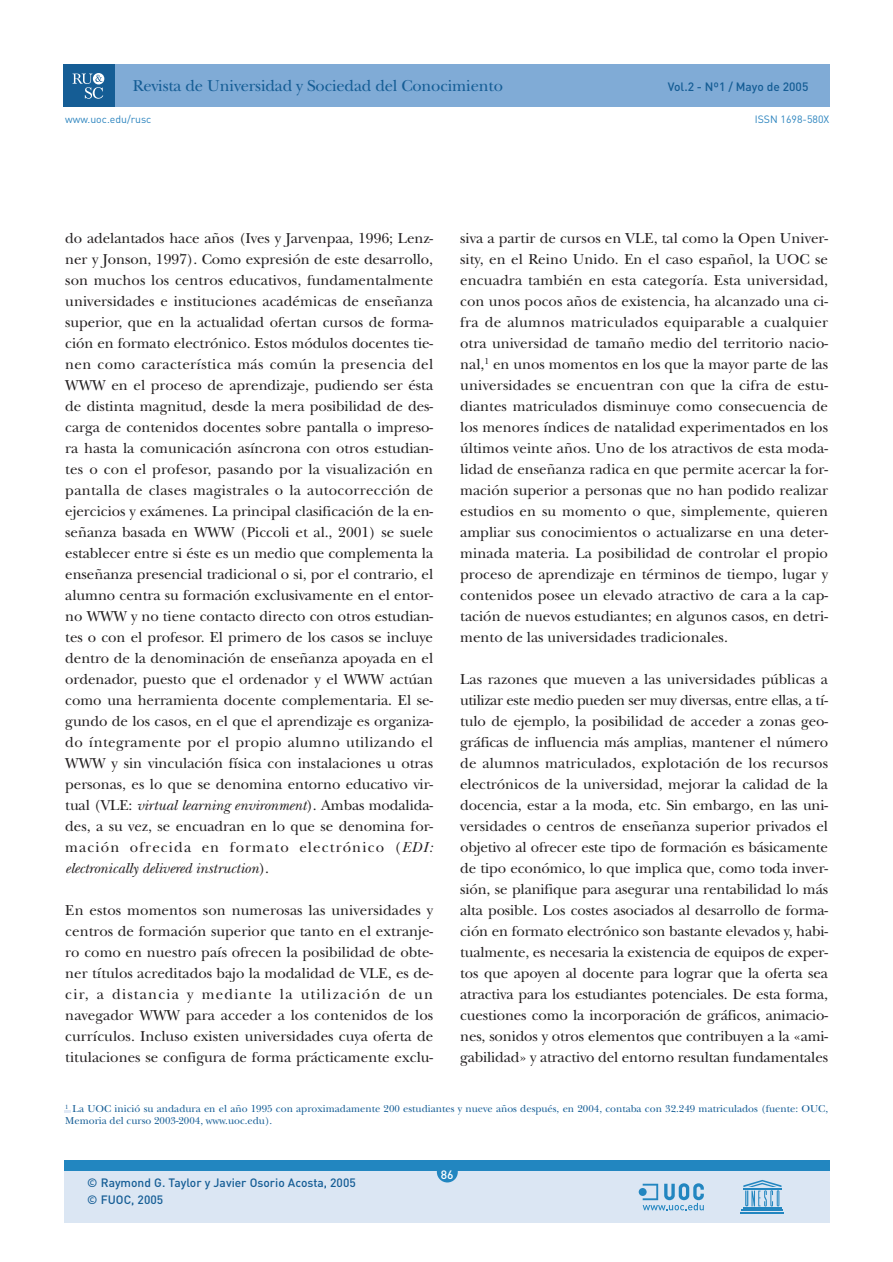
<style>
.page{position:relative;width:893px;height:1262px;background:#fff}
.page>*{position:absolute;margin:0;border:0;box-sizing:border-box;transform-origin:0 0}
.t1{font:16.5px "New Baskerville";letter-spacing:-.01em;color:#155d95}
.t2{font:15px/21px "New Baskerville";color:#231f20;text-align:justify}
.t3{font:500 12px/16.2px "DIN";color:#155d95}
.t4{font:500 12px "DIN";color:#fff}
.t5{font:10.5px/12px "New Baskerville";color:#155d95}
.t6{font:10.5px "DIN";color:#2a83be}
.s1{font-style:italic}
</style>
<div class="page">
<div style="left:85px;top:64px;width:744px;height:43px;background:#80abd6"></div>
<div style="left:64px;top:64px;width:51px;height:43px;background:#155d95"></div>
<svg style="left:72px;top:73px;width:32px;height:26px"></svg>
<div style="left:64px;top:1160px;width:765px;height:11px;background:#2286c0"></div>
<div style="left:64px;top:1171px;width:765px;height:51px;background:#dbe6f3"></div>
<hr style="left:743px;top:1207px;width:38px;height:1px;background:#2286c0">
<hr style="left:741px;top:1209px;width:42px;height:2px;background:#2286c0">
<hr style="left:740px;top:1212px;width:44px;height:1px;background:#2286c0">
<svg style="left:743px;top:1180px;width:38px;height:26px"></svg>
<div style="left:437px;top:1161px;width:21px;height:21px;background:#2286c0;border-radius:50%"></div>
<svg style="left:638px;top:1183px;width:65px;height:27px"></svg>
<svg style="left:64px;top:1110px;width:7px;height:3px"></svg>
<p class="t1" style="left:133px;top:80px;width:372px">Revista de Universidad y Sociedad del Conocimiento</p>
<p class="t3" style="left:668px;top:80px;width:142px">Vol.2 - Nº1 / Mayo de 2005</p>
<p class="t6" style="left:65px;top:116px;width:88px">www.uoc.edu/rusc</p>
<p class="t6" style="left:755px;top:116px;width:76px">ISSN 1698-580X</p>
<p class="t2" style="left:65px;top:229px;width:369px">do adelantados hace años (Ives y Jarvenpaa, 1996; Lenz&shy;ner y Jonson, 1997). Como expresión de este desarrollo, son muchos los centros educativos, fundamentalmente universidades e instituciones académicas de enseñanza superior, que en la actualidad ofertan cursos de forma&shy;ción en formato electrónico. Estos módulos docentes tie&shy;nen como característica más común la presencia del WWW en el proceso de aprendizaje, pudiendo ser ésta de distinta magnitud, desde la mera posibilidad de des&shy;carga de contenidos docentes sobre pantalla o impreso&shy;ra hasta la comunicación asíncrona con otros estudian&shy;tes o con el profesor, pasando por la visualización en pantalla de clases magistrales o la autocorrección de ejercicios y exámenes. La principal clasificación de la en&shy;señanza basada en WWW (Piccoli et al., 2001) se suele establecer entre si éste es un medio que complementa la enseñanza presencial tradicional o si, por el contrario, el alumno centra su formación exclusivamente en el entor&shy;no WWW y no tiene contacto directo con otros estudian&shy;tes o con el profesor. El primero de los casos se incluye dentro de la denominación de enseñanza apoyada en el ordenador, puesto que el ordenador y el WWW actúan como una herramienta docente complementaria. El se&shy;gundo de los casos, en el que el aprendizaje es organiza&shy;do íntegramente por el propio alumno utilizando el WWW y sin vinculación física con instalaciones u otras personas, es lo que se denomina entorno educativo vir&shy;tual (VLE: <span class="s1">virtual learning environment</span>). Ambas modalida&shy;des, a su vez, se encuadran en lo que se denomina for&shy;mación ofrecida en formato electrónico (<span class="s1">EDI: electronically delivered instruction</span>).</p>
<p class="t2" style="left:65px;top:901px;width:369px">En estos momentos son numerosas las universidades y centros de formación superior que tanto en el extranje&shy;ro como en nuestro país ofrecen la posibilidad de obte&shy;ner títulos acreditados bajo la modalidad de VLE, es de&shy;cir, a distancia y mediante la utilización de un navegador WWW para acceder a los contenidos de los currículos. Incluso existen universidades cuya oferta de titulaciones se configura de forma prácticamente exclu-</p>
<p class="t2" style="left:460px;top:229px;width:369px">siva a partir de cursos en VLE, tal como la Open Univer&shy;sity, en el Reino Unido. En el caso español, la UOC se encuadra también en esta categoría. Esta universidad, con unos pocos años de existencia, ha alcanzado una ci&shy;fra de alumnos matriculados equiparable a cualquier otra universidad de tamaño medio del territorio nacio&shy;nal,<sup>1</sup> en unos momentos en los que la mayor parte de las universidades se encuentran con que la cifra de estu&shy;diantes matriculados disminuye como consecuencia de los menores índices de natalidad experimentados en los últimos veinte años. Uno de los atractivos de esta moda&shy;lidad de enseñanza radica en que permite acercar la for&shy;mación superior a personas que no han podido realizar estudios en su momento o que, simplemente, quieren ampliar sus conocimientos o actualizarse en una deter&shy;minada materia. La posibilidad de controlar el propio proceso de aprendizaje en términos de tiempo, lugar y contenidos posee un elevado atractivo de cara a la cap&shy;tación de nuevos estudiantes; en algunos casos, en detri&shy;mento de las universidades tradicionales.</p>
<p class="t2" style="left:460px;top:670px;width:369px">Las razones que mueven a las universidades públicas a utilizar este medio pueden ser muy diversas, entre ellas, a tí&shy;tulo de ejemplo, la posibilidad de acceder a zonas geo&shy;gráficas de influencia más amplias, mantener el número de alumnos matriculados, explotación de los recursos electrónicos de la universidad, mejorar la calidad de la docencia, estar a la moda, etc. Sin embargo, en las uni&shy;versidades o centros de enseñanza superior privados el objetivo al ofrecer este tipo de formación es básicamente de tipo económico, lo que implica que, como toda inver&shy;sión, se planifique para asegurar una rentabilidad lo más alta posible. Los costes asociados al desarrollo de forma&shy;ción en formato electrónico son bastante elevados y, habi&shy;tualmente, es necesaria la existencia de equipos de exper&shy;tos que apoyen al docente para lograr que la oferta sea atractiva para los estudiantes potenciales. De esta forma, cuestiones como la incorporación de gráficos, animacio&shy;nes, sonidos y otros elementos que contribuyen a la «ami&shy;gabilidad» y atractivo del entorno resultan fundamentales</p>
<p class="t5" style="left:65px;top:1104px;width:764px"><sup>1</sup> La UOC inició su andadura en el año 1995 con aproximadamente 200 estudiantes y nueve años después, en 2004, contaba con 32.249 matriculados (fuente: OUC,<br>Memoria del curso 2003-2004, www.uoc.edu).</p>
<p class="t3" style="left:87px;top:1176px;width:270px">© Raymond G. Taylor y Javier Osorio Acosta, 2005 © FUOC, 2005</p>
<p class="t4" style="left:444px;top:1164px;width:8px">1</p>
<p class="t4" style="left:440px;top:1170px;width:14px">86</p>
</div>
